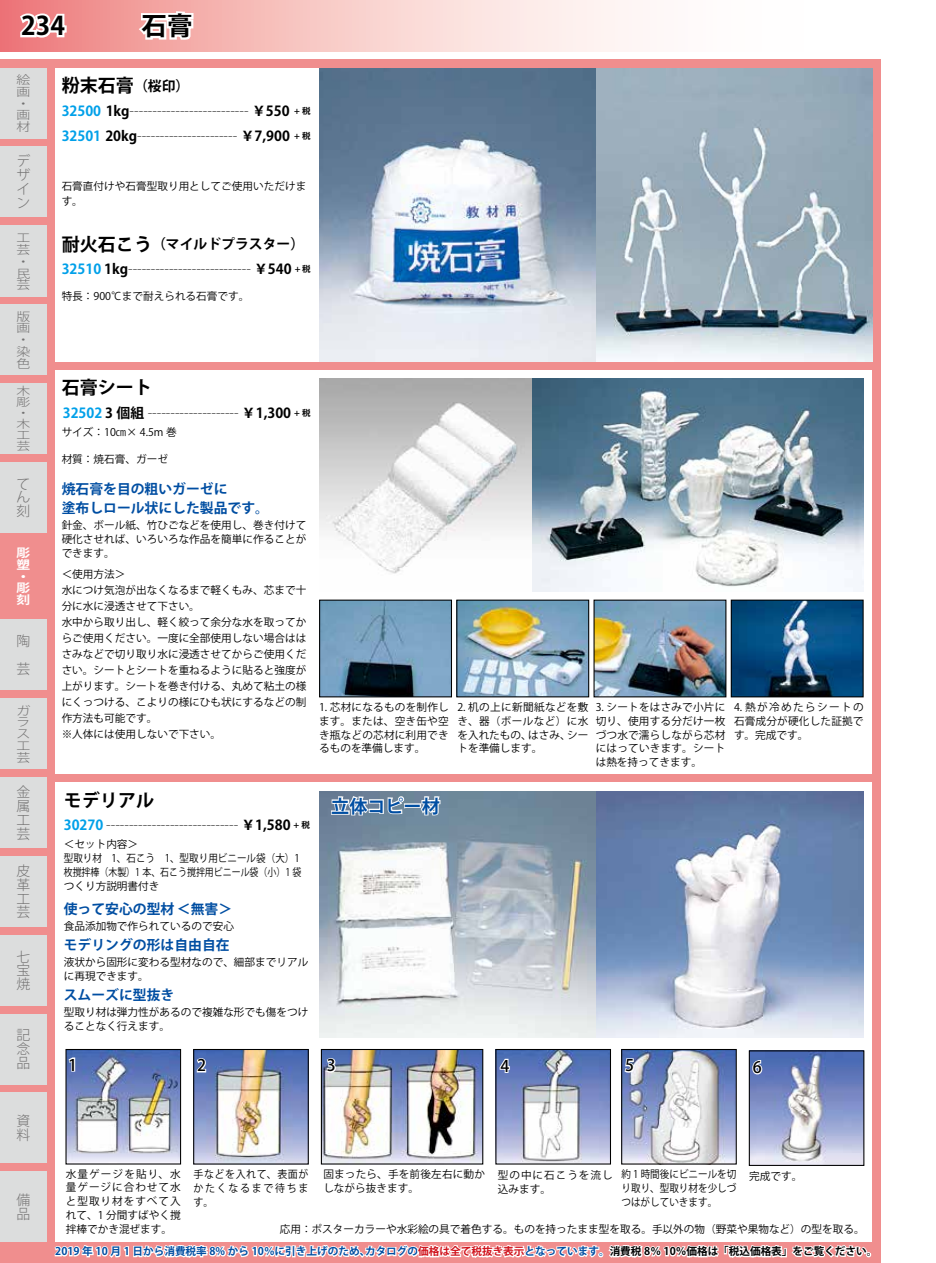
<style>
.page{position:relative;width:936px;height:1263px;background:#fff}
.page>*{position:absolute;margin:0;border:0;box-sizing:border-box;transform-origin:0 0}
.t1{font:700 25.5px "Koz Go Pro";color:#000}
.t2{font:700 18px "Koz Go Pro";color:#000}
.t3{font:700 18px "Koz Go Pro";color:#004ea2}
.t4{font:500 15.9px "Koz Go Pro";color:#000}
.t5{font:200 13.8px/25.5px "Koz Go Pro";color:#000}
.t6{font:700 13.8px/19.2px "Koz Go Pro";color:#004ea2}
.t7{font:300 13.8px/13.8px "Koz Go Pro";color:#727171;text-align:justify}
.t8{font:300 11.7px/11.7px "Koz Go Pro";color:#727171;text-align:justify;scale:1.18 1}
.t9{font:700 11.7px/11.7px "Koz Go Pro";color:#fff;text-align:justify;scale:1.18 1}
.t10{font:300 11.1px/11.1px "Koz Go Pro";color:#727171;text-align:justify;scale:1.25 1}
.t11{font:10.65px/13.8px "Koz Go Pro";color:#000}
.t12{font:700 10.65px "Koz Go Pro";color:#004ea2}
.t13{font:10.65px/13.8px "Koz Go Pro";color:#000;text-align:justify;scale:.9 1}
.t14{font:10.65px/13.8px "Koz Go Pro";color:#000;text-align:justify;scale:.94 1}
.t15{font:10.65px/13.8px "Koz Go Pro";letter-spacing:.09em;color:#000}
.s1{font-size:13.8px}
.s2{font-weight:700;color:#00a0e9}
.s3{font-weight:700}
.s4{font-weight:700;font-size:8.55px}
.s5{font-weight:700;font-size:18px}
.s6{color:#d0121b}
.s7{color:#000}
</style>
<div class="page">
<div style="left:0;top:60px;width:880px;height:1203px;background:#f08e8e"></div>
<div style="left:0;top:68px;width:47px;height:70px;background:#dcdddd"></div>
<div style="left:0;top:147px;width:47px;height:70px;background:#dcdddd"></div>
<div style="left:0;top:226px;width:47px;height:71px;background:#dcdddd"></div>
<div style="left:0;top:304px;width:47px;height:71px;background:#dcdddd"></div>
<div style="left:0;top:383px;width:47px;height:70px;background:#dcdddd"></div>
<div style="left:0;top:462px;width:47px;height:70px;background:#dcdddd"></div>
<div style="left:0;top:620px;width:47px;height:70px;background:#dcdddd"></div>
<div style="left:0;top:699px;width:47px;height:70px;background:#dcdddd"></div>
<div style="left:0;top:777px;width:47px;height:70px;background:#dcdddd"></div>
<div style="left:0;top:856px;width:47px;height:70px;background:#dcdddd"></div>
<div style="left:0;top:935px;width:47px;height:70px;background:#dcdddd"></div>
<div style="left:0;top:1014px;width:47px;height:70px;background:#dcdddd"></div>
<div style="left:0;top:1093px;width:47px;height:70px;background:#dcdddd"></div>
<div style="left:0;top:1172px;width:47px;height:70px;background:#dcdddd"></div>
<svg style="left:54px;top:1244px;width:817px;height:14px"></svg>
<svg style="left:0;top:0;width:629px;height:51px;background:#f7c7c4"></svg>
<svg style="left:16px;top:11px;width:53px;height:29px"></svg>
<svg style="left:135px;top:9px;width:61px;height:33px"></svg>
<div style="left:55px;top:782px;width:817px;height:460px;background:#fff"></div>
<img style="left:67px;top:1051px;width:112px;height:111px">
<div style="left:65px;top:1049px;width:116px;height:115px;border:1px solid #000"></div>
<img style="left:497px;top:1051px;width:112px;height:111px">
<div style="left:495px;top:1049px;width:116px;height:115px;border:1px solid #000"></div>
<img style="left:323px;top:1051px;width:158px;height:111px">
<div style="left:321px;top:1049px;width:162px;height:115px;border:1px solid #000"></div>
<img style="left:195px;top:1051px;width:112px;height:111px">
<div style="left:193px;top:1049px;width:116px;height:115px;border:1px solid #000"></div>
<img style="left:750px;top:1052px;width:112px;height:112px">
<div style="left:748px;top:1050px;width:116px;height:116px;border:1px solid #000"></div>
<img style="left:623px;top:1051px;width:111px;height:111px">
<div style="left:621px;top:1049px;width:115px;height:115px;border:1px solid #000"></div>
<svg style="left:623px;top:1057px;width:12px;height:17px"></svg>
<svg style="left:498px;top:1052px;width:13px;height:22px"></svg>
<svg style="left:325px;top:1057px;width:12px;height:17px"></svg>
<svg style="left:195px;top:1057px;width:12px;height:16px"></svg>
<svg style="left:67px;top:1056px;width:9px;height:17px"></svg>
<svg style="left:751px;top:1059px;width:12px;height:16px"></svg>
<img style="left:319px;top:791px;width:544px;height:246px">
<div style="left:55px;top:68px;width:817px;height:293px;background:#fff"></div>
<img style="left:319px;top:68px;width:553px;height:293px">
<div style="left:55px;top:370px;width:817px;height:404px;background:#fff"></div>
<img style="left:319px;top:378px;width:544px;height:213px">
<img style="left:458px;top:602px;width:129px;height:93px">
<div style="left:456px;top:600px;width:133px;height:97px;border:1px solid #000"></div>
<img style="left:732px;top:602px;width:129px;height:93px">
<div style="left:730px;top:600px;width:133px;height:97px;border:1px solid #000"></div>
<img style="left:595px;top:602px;width:129px;height:93px">
<img style="left:321px;top:602px;width:129px;height:93px">
<div style="left:319px;top:600px;width:133px;height:97px;border:1px solid #000"></div>
<svg style="left:330px;top:794px;width:111px;height:22px"></svg>
<h1 class="t1" style="left:21px;top:9px;width:173px">234　　　石膏</h1>
<p class="t8" style="left:16px;top:74px;width:13px">絵画・画材</p>
<p class="t7" style="left:16px;top:155px;width:15px">デザイン</p>
<p class="t8" style="left:16px;top:232px;width:13px">工芸・民芸</p>
<p class="t8" style="left:16px;top:310px;width:13px">版画・染色</p>
<p class="t10" style="left:16px;top:385px;width:13px">木彫・木工芸</p>
<p class="t7" style="left:16px;top:477px;width:15px">てん刻</p>
<p class="t9" style="left:16px;top:548px;width:13px">彫塑・彫刻</p>
<p class="t7" style="left:16px;top:627px;width:15px;line-height:27.6px">陶芸</p>
<p class="t8" style="left:16px;top:705px;width:13px">ガラス工芸</p>
<p class="t7" style="left:16px;top:785px;width:15px">金属工芸</p>
<p class="t7" style="left:16px;top:864px;width:15px">皮革工芸</p>
<p class="t7" style="left:16px;top:950px;width:15px">七宝焼</p>
<p class="t7" style="left:16px;top:1028px;width:15px">記念品</p>
<h2 class="t2" style="left:62px;top:74px;width:129px">粉末石膏<span class="s1">（桜印）</span></h2>
<p class="t5" style="left:62px;top:98px;width:250px"><span class="s2">32500</span> <span class="s3">1kg</span>-------------------------- <span class="s3">￥550</span> <span class="s4">+ 税<br></span><span class="s2">32501</span> <span class="s3">20kg</span>---------------------- <span class="s3">￥7,900</span> <span class="s4">+ 税</span></p>
<p class="t11" style="left:62px;top:178px;width:246px;line-height:15.8px">石膏直付けや石膏型取り用としてご使用いただけます。</p>
<p class="t5" style="left:62px;top:231px;width:250px;line-height:25px"><span class="s5">耐火石こう</span><span class="s3">（マイルドプラスター）<br></span><span class="s2">32510</span> <span class="s3">1kg</span>--------------------------- <span class="s3">￥540</span> <span class="s4">+ 税</span></p>
<p class="t11" style="left:62px;top:289px;width:189px">特長：900℃まで耐えられる石膏です。</p>
<h2 class="t2" style="left:62px;top:376px;width:92px">石膏シート</h2>
<p class="t5" style="left:63px;top:400px;width:249px"><span class="s2">32502</span> <span class="s3">3 個組</span> -------------------- <span class="s3">￥1,300</span> <span class="s4">+ 税</span></p>
<p class="t11" style="left:62px;top:425px;width:127px">サイズ：10㎝× 4.5m 巻　</p>
<p class="t11" style="left:62px;top:453px;width:108px">材質：焼石膏、ガーゼ</p>
<p class="t6" style="left:62px;top:480px;width:209px">焼石膏を目の粗いガーゼに<br>塗布しロール状にした製品です。</p>
<p class="t11" style="left:62px;top:519px;width:246px;text-align:justify">針金、ボール紙、竹ひごなどを使用し、巻き付けて硬化させれば、いろいろな作品を簡単に作ることができます。</p>
<p class="t11" style="left:62px;top:566px;width:246px;line-height:15.9px">＜使用方法＞<br>水につけ気泡が出なくなるまで軽くもみ、芯まで十分に水に浸透させて下さい。<br>水中から取り出し、軽く絞って余分な水を取ってからご使用ください。一度に全部使用しない場合ははさみなどで切り取り水に浸透させてからご使用ください。シートとシートを重ねるように貼ると強度が上がります。シートを巻き付ける、丸めて粘土の様にくっつける、こよりの様にひも状にするなどの制作方法も可能です。<br>※人体には使用しないで下さい。</p>
<p class="t11" style="left:319px;top:700px;width:131px;text-align:justify">1. 芯材になるものを制作します。または、空き缶や空き瓶などの芯材に利用できるものを準備します。</p>
<h2 class="t2" style="left:64px;top:789px;width:92px">モデリアル</h2>
<p class="t5" style="left:64px;top:812px;width:248px"><span class="s2">30270</span> ----------------------------- <span class="s3">￥1,580</span> <span class="s4">+ 税</span></p>
<p class="t11" style="left:64px;top:838px;width:239px">＜セット内容＞　<br>型取り材　1、石こう　1、型取り用ビニール袋（大）1枚撹拌棒（木製）1 本、石こう撹拌用ビニール袋（小）1 袋つくり方説明書付き</p>
<p class="t6" style="left:64px;top:900px;width:170px">使って安心の型材＜無害＞</p>
<p class="t11" style="left:64px;top:919px;width:172px">食品添加物で作られているので安心</p>
<p class="t6" style="left:64px;top:936px;width:167px">モデリングの形は自由自在</p>
<p class="t11" style="left:64px;top:955px;width:246px">液状から固形に変わる型材なので、細部までリアルに再現できます。</p>
<p class="t6" style="left:64px;top:986px;width:112px">スムーズに型抜き</p>
<p class="t11" style="left:64px;top:1005px;width:246px">型取り材は弾力性があるので複雑な形でも傷をつけることなく行えます。</p>
<h2 class="t3" style="left:331px;top:794px;width:110px">立体コピー材</h2>
<p class="t11" style="left:457px;top:700px;width:133px;text-align:justify">2. 机の上に新聞紙などを敷き、器（ボールなど）に水を入れたもの、はさみ、シートを準備します。</p>
<p class="t11" style="left:595px;top:700px;width:131px;text-align:justify">3. シートをはさみで小片に切り、使用する分だけ一枚づつ水で濡らしながら芯材にはっていきます。シートは熱を持ってきます。</p>
<p class="t11" style="left:734px;top:700px;width:131px;text-align:justify">4. 熱が冷めたらシートの石膏成分が硬化した証拠です。完成です。</p>
<h3 class="t4" style="left:68px;top:1054px;width:10px">1</h3>
<h3 class="t4" style="left:197px;top:1055px;width:10px">2</h3>
<h3 class="t4" style="left:327px;top:1055px;width:10px">3</h3>
<h3 class="t4" style="left:500px;top:1056px;width:10px">4</h3>
<h3 class="t4" style="left:625px;top:1055px;width:10px">5</h3>
<h3 class="t4" style="left:752px;top:1057px;width:10px">6</h3>
<p class="t7" style="left:16px;top:1114px;width:15px">資料</p>
<p class="t7" style="left:16px;top:1193px;width:15px">備品</p>
<p class="t11" style="left:66px;top:1167px;width:116px;text-align:justify">水量ゲージを貼り、水量ゲージに合わせて水と型取り材をすべて入れて、1 分間すばやく撹拌棒でかき混ぜます。</p>
<p class="t14" style="left:193px;top:1168px;width:124px">手などを入れて、表面がかたくなるまで待ちます。</p>
<p class="t11" style="left:323px;top:1168px;width:163px">固まったら、手を前後左右に動かしながら抜きます。</p>
<p class="t15" style="left:498px;top:1168px;width:116px">型の中に石こうを流し込みます。</p>
<p class="t13" style="left:621px;top:1168px;width:129px">約 1 時間後にビニールを切り取り、型取り材を少しづつはがしていきます。</p>
<p class="t11" style="left:749px;top:1170px;width:55px">完成です。</p>
<p class="t11" style="left:280px;top:1222px;width:586px">応用：ポスターカラーや水彩絵の具で着色する。ものを持ったまま型を取る。手以外の物（野菜や果物など）の型を取る。</p>
<p class="t12" style="left:55px;top:1244px;width:823px">2019 年 10 月 1 日から消費税率 8% から 10％に引き上げのため、カタログの<span class="s6">価格は全て税抜き表示</span>となっています。<span class="s7">消費税 8％ 10％価格は「税込価格表」をご覧ください。</span></p>
</div>
